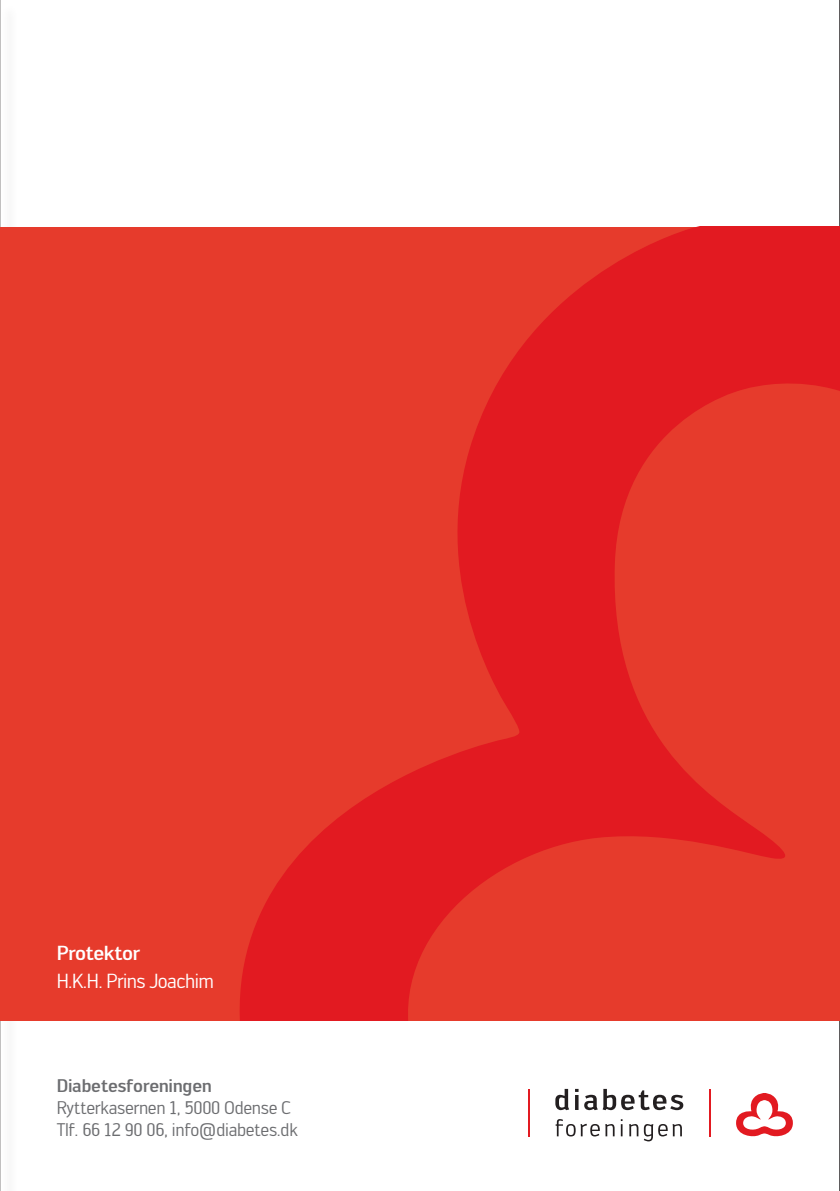
<style>
.page{position:relative;width:840px;height:1191px;background:#fff}
.page>*{position:absolute;margin:0;border:0;box-sizing:border-box;transform-origin:0 0}
.t1{font:20px "Engel";letter-spacing:-.03em;color:#fff}
.t2{font:500 20px "Engel";letter-spacing:-.03em;color:#fff}
.t3{font:18px "Engel";letter-spacing:-.02em;color:#6c6d70}
.t4{font:500 18px "Engel";letter-spacing:-.02em;color:#6c6d70}
</style>
<div class="page">
<hr style="left:0;top:0;width:1px;height:1191px;background:#231f20">
<hr style="left:838px;top:0;width:1px;height:1191px;background:#231f20">
<div style="left:0;top:227px;width:839px;height:793px;background:#e63b2c"></div>
<svg style="left:239px;top:227px;width:600px;height:793px"></svg>
<svg style="left:736px;top:1093px;width:56px;height:44px"></svg>
<svg style="left:555px;top:1119px;width:59px;height:17px"></svg>
<svg style="left:620px;top:1119px;width:2px;height:17px"></svg>
<svg style="left:629px;top:1124px;width:52px;height:17px"></svg>
<svg style="left:555px;top:1089px;width:23px;height:21px"></svg>
<svg style="left:574px;top:1095px;width:4px;height:15px"></svg>
<svg style="left:584px;top:1089px;width:99px;height:21px"></svg>
<hr style="left:708px;top:1089px;width:2px;height:47px;background:#e21a21">
<hr style="left:527px;top:1089px;width:2px;height:47px;background:#e21a21">
<p class="t2" style="left:57px;top:941px;width:85px">Protektor</p>
<p class="t1" style="left:57px;top:970px;width:159px">H.K.H. Prins Joachim</p>
<p class="t4" style="left:57px;top:1075px;width:157px">Diabetesforeningen</p>
<p class="t3" style="left:57px;top:1097px;width:235px">Rytterkasernen 1, 5000 Odense C</p>
<p class="t3" style="left:57px;top:1119px;width:242px">Tlf. 66 12 90 06, info@diabetes.dk</p>
</div>
